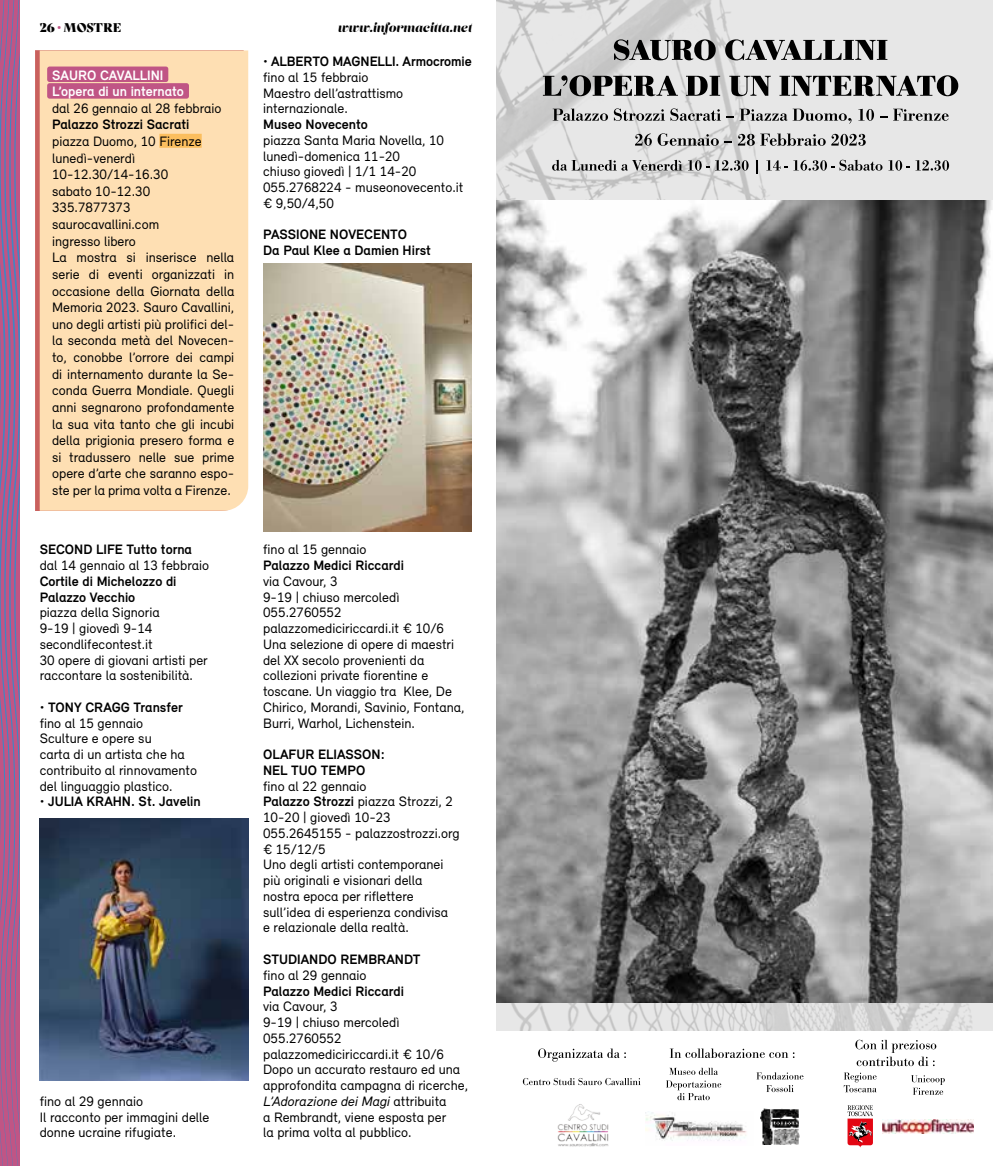
<style>
.page{position:relative;width:993px;height:1166px;background:#fff}
.page>*{position:absolute;margin:0;border:0;box-sizing:border-box;transform-origin:0 0}
.t1{font:14px/15.8px "Relevant";color:#000}
.t2{font:700 14px/15.8px "Relevant";color:#000}
.t3{font:700 14px/16.6px "Relevant";color:#fff}
.t4{font:12.25px "Lust Script";letter-spacing:.03em;color:#000}
.t5{font:12.25px "Bely Display";color:#000}
.s1{color:#c05585}
.s2{font-weight:700}
.s3{font-style:italic}
</style>
<div class="page">
<svg style="left:0;top:0;width:20px;height:1166px;background:#956599"></svg>
<img style="left:496px;top:0;width:496px;height:1031px">
<svg style="left:613px;top:39px;width:102px;height:21px;background:#767676"></svg>
<svg style="left:725px;top:39px;width:162px;height:21px;background:#888"></svg>
<svg style="left:542px;top:75px;width:135px;height:21px;background:#7a7979"></svg>
<svg style="left:685px;top:76px;width:35px;height:20px"></svg>
<svg style="left:729px;top:76px;width:41px;height:20px"></svg>
<svg style="left:779px;top:75px;width:178px;height:21px;background:#7f7f7f"></svg>
<svg style="left:552px;top:108px;width:112px;height:13px"></svg>
<svg style="left:670px;top:108px;width:50px;height:13px"></svg>
<svg style="left:726px;top:116px;width:7px;height:2px"></svg>
<svg style="left:739px;top:109px;width:112px;height:15px;background:#b1b1b1"></svg>
<svg style="left:858px;top:109px;width:15px;height:12px"></svg>
<svg style="left:879px;top:109px;width:69px;height:12px"></svg>
<svg style="left:635px;top:134px;width:16px;height:12px"></svg>
<svg style="left:657px;top:133px;width:61px;height:13px"></svg>
<svg style="left:724px;top:134px;width:30px;height:12px"></svg>
<svg style="left:760px;top:133px;width:65px;height:13px"></svg>
<svg style="left:831px;top:134px;width:34px;height:12px"></svg>
<svg style="left:552px;top:160px;width:196px;height:11px;background:#a5a5a5"></svg>
<svg style="left:756px;top:160px;width:1px;height:13px"></svg>
<svg style="left:766px;top:160px;width:21px;height:10px"></svg>
<svg style="left:793px;top:160px;width:89px;height:11px"></svg>
<svg style="left:888px;top:160px;width:21px;height:11px"></svg>
<svg style="left:915px;top:160px;width:33px;height:11px"></svg>
<img style="left:496px;top:200px;width:496px;height:802px">
<svg style="left:538px;top:1048px;width:87px;height:13px"></svg>
<svg style="left:522px;top:1078px;width:118px;height:7px"></svg>
<svg style="left:666px;top:1068px;width:55px;height:32px"></svg>
<svg style="left:756px;top:1072px;width:47px;height:7px"></svg>
<svg style="left:766px;top:1085px;width:27px;height:7px"></svg>
<svg style="left:669px;top:1048px;width:125px;height:10px"></svg>
<svg style="left:855px;top:1040px;width:81px;height:26px"></svg>
<img style="left:557px;top:1104px;width:52px;height:43px">
<svg style="left:843px;top:1072px;width:33px;height:20px"></svg>
<svg style="left:911px;top:1075px;width:33px;height:20px"></svg>
<svg style="left:847px;top:1105px;width:25px;height:42px"></svg>
<img style="left:848px;top:1121px;width:23px;height:22px">
<img style="left:645px;top:1112px;width:102px;height:29px">
<img style="left:760px;top:1108px;width:39px;height:37px">
<img style="left:882px;top:1119px;width:90px;height:14px">
<div style="left:35px;top:50px;width:208px;height:461px;background:#ae0f0a;opacity:.66"></div>
<div style="left:40px;top:50px;width:208px;height:461px;background:#fedfb3"></div>
<div style="left:47px;top:67px;width:121px;height:15px;background:#c05585;border-radius:2px"></div>
<div style="left:47px;top:83px;width:142px;height:16px;background:#c05585;border-radius:2px"></div>
<div style="left:159px;top:134px;width:43px;height:14px;background:#fbbe5e"></div>
<img style="left:40px;top:818px;width:208px;height:263px">
<img style="left:263px;top:264px;width:208px;height:268px">
<p class="t5" style="left:40px;top:18px;width:83px">26 <span class="s1">•</span> MOSTRE</p>
<p class="t4" style="left:338px;top:19px;width:135px">www.informacitta.net</p>
<p class="t3" style="left:52px;top:66px;width:133px">SAURO CAVALLINI<br>L’opera di un internato</p>
<p class="t1" style="left:52px;top:100px;width:171px">dal 26 gennaio al 28 febbraio</p>
<p class="t2" style="left:52px;top:117px;width:139px">Palazzo Strozzi Sacrati</p>
<p class="t1" style="left:52px;top:133px;width:184px;line-height:16.6px">piazza Duomo, 10 Firenze lunedì-venerdì<br>10-12.30/14-16.30<br>sabato 10-12.30<br>335.7877373 saurocavallini.com<br>ingresso libero<br>La mostra si inserisce nella serie di eventi organizzati in occasione della Giornata della<br>Memoria 2023. Sauro Cavallini, uno degli artisti più prolifici del&shy;la seconda metà del Novecen&shy;to, conobbe l’orrore dei campi di internamento durante la Se&shy;conda Guerra Mondiale. Quegli anni segnarono profondamente la sua vita tanto che gli incubi della prigionia presero forma e si tradussero nelle sue prime opere d’arte che saranno espo&shy;ste per la prima volta a Firenze.</p>
<p class="t2" style="left:263px;top:53px;width:210px">• ALBERTO MAGNELLI. Armocromie</p>
<p class="t1" style="left:263px;top:69px;width:141px">fino al 15 febbraio<br>Maestro dell’astrattismo internazionale.</p>
<p class="t2" style="left:263px;top:116px;width:106px">Museo Novecento</p>
<p class="t1" style="left:263px;top:132px;width:201px">piazza Santa Maria Novella, 10 lunedì-domenica 11-20<br>chiuso giovedì | 1/1 14-20<br>055.2768224 - museonovecento.it € 9,50/4,50</p>
<p class="t2" style="left:263px;top:226px;width:169px">PASSIONE NOVECENTO<br>Da Paul Klee a Damien Hirst</p>
<p class="t2" style="left:40px;top:541px;width:154px">SECOND LIFE Tutto torna</p>
<p class="t1" style="left:40px;top:557px;width:171px">dal 14 gennaio al 13 febbraio</p>
<p class="t2" style="left:40px;top:573px;width:138px">Cortile di Michelozzo di<br>Palazzo Vecchio</p>
<p class="t1" style="left:40px;top:604px;width:169px">piazza della Signoria<br>9-19 | giovedì 9-14 secondlifecontest.it<br>30 opere di giovani artisti per raccontare la sostenibilità.</p>
<p class="t2" style="left:40px;top:699px;width:144px">• TONY CRAGG Transfer</p>
<p class="t1" style="left:40px;top:715px;width:159px">fino al 15 gennaio<br>Sculture e opere su<br>carta di un artista che ha contribuito al rinnovamento del linguaggio plastico.</p>
<p class="t2" style="left:40px;top:793px;width:162px">• JULIA KRAHN. St. Javelin</p>
<p class="t1" style="left:40px;top:1093px;width:171px">fino al 29 gennaio<br>Il racconto per immagini delle donne ucraine rifugiate.</p>
<p class="t1" style="left:263px;top:541px;width:105px">fino al 15 gennaio</p>
<p class="t2" style="left:263px;top:557px;width:142px">Palazzo Medici Riccardi</p>
<p class="t1" style="left:263px;top:573px;width:203px">via Cavour, 3<br>9-19 | chiuso mercoledì<br>055.2760552 palazzomediciriccardi.it € 10/6<br>Una selezione di opere di maestri del XX secolo provenienti da collezioni private fiorentine e toscane. Un viaggio tra Klee, De<br>Chirico, Morandi, Savinio, Fontana,<br>Burri, Warhol, Lichenstein.</p>
<p class="t2" style="left:263px;top:746px;width:123px">OLAFUR ELIASSON:<br>NEL TUO TEMPO</p>
<p class="t1" style="left:263px;top:778px;width:198px">fino al 22 gennaio<br><span class="s2">Palazzo Strozzi</span> piazza Strozzi, 2<br>10-20 | giovedì 10-23<br>055.2645155 - palazzostrozzi.org € 15/12/5<br>Uno degli artisti contemporanei più originali e visionari della nostra epoca per riflettere sull’idea di esperienza condivisa<br>e relazionale della realtà.</p>
<p class="t2" style="left:263px;top:951px;width:159px">STUDIANDO REMBRANDT</p>
<p class="t1" style="left:263px;top:967px;width:105px">fino al 29 gennaio</p>
<p class="t2" style="left:263px;top:982px;width:142px">Palazzo Medici Riccardi</p>
<p class="t1" style="left:263px;top:998px;width:206px">via Cavour, 3<br>9-19 | chiuso mercoledì<br>055.2760552 palazzomediciriccardi.it € 10/6<br>Dopo un accurato restauro ed una approfondita campagna di ricerche,<br><span class="s3">L’Adorazione dei Magi</span> attribuita<br>a Rembrandt, viene esposta per<br>la prima volta al pubblico.</p>
</div>
